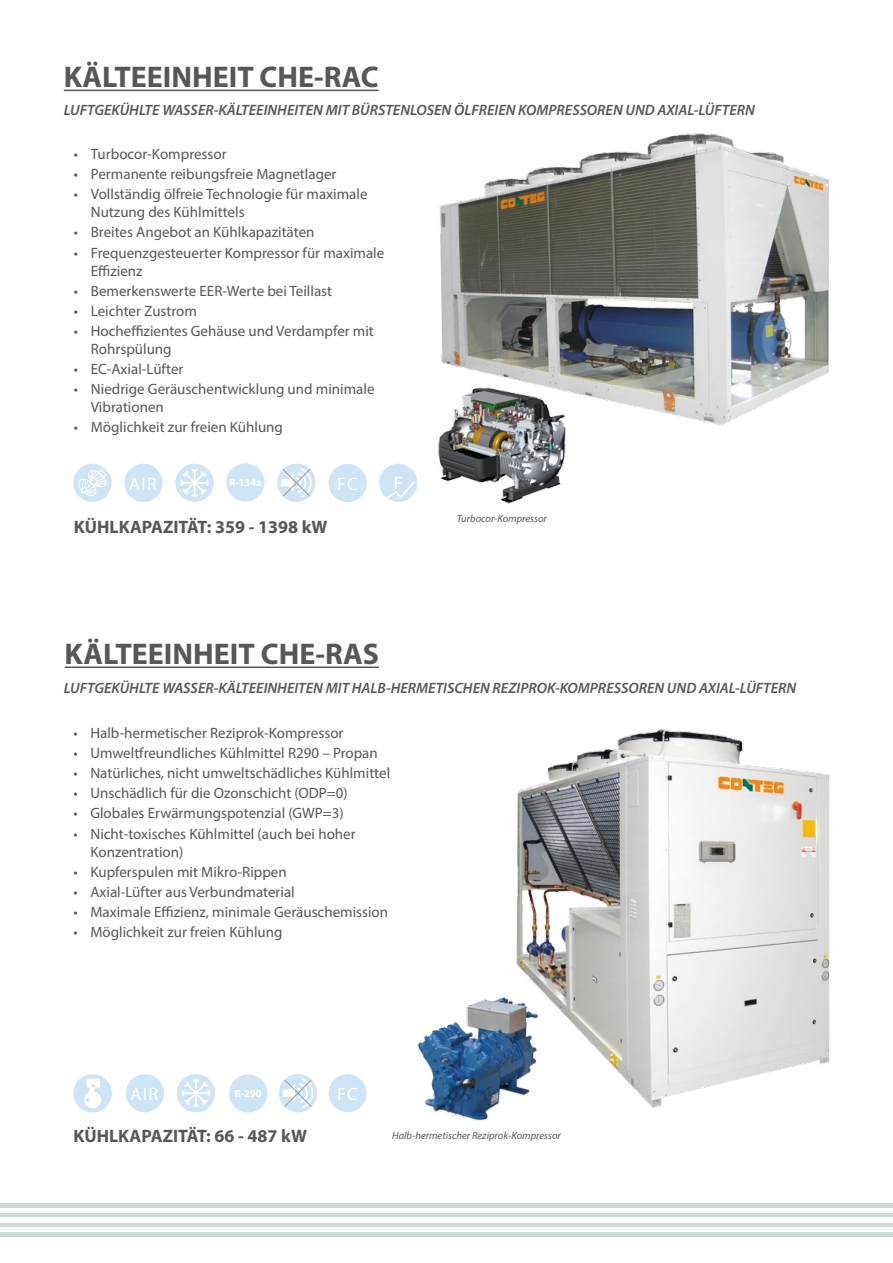
<style>
.page{position:relative;width:893px;height:1263px;background:#fff}
.page>*{position:absolute;margin:0;border:0;box-sizing:border-box;transform-origin:0 0}
.t1{font:700 30px "Myriad Pro";color:#575756}
.t2{font:700 18px "Myriad Pro";color:#575756}
.t3{font:600 condensed 18px "Myriad Pro";letter-spacing:.07em;color:#fff}
.t4{font:18px "Myriad Pro";color:#fff}
.t5{font:600 condensed 17.85px "Myriad Pro";color:#fff}
.t6{font:15px/18px "Myriad Pro";color:#575756}
.t7{font:italic 600 15px "Myriad Pro";color:#575756}
.t8{font:italic 10.5px "Myriad Pro";color:#575756}
.t9{font:700 10.5px "Myriad Pro";color:#fff}
</style>
<div class="page">
<div style="left:0;top:1203px;width:893px;height:5px;background:#c9dcd5"></div>
<div style="left:0;top:1232px;width:893px;height:5px;background:#c9dcd5"></div>
<hr style="left:0;top:1213px;width:893px;height:4px;background:#c9dcd5">
<hr style="left:0;top:1223px;width:893px;height:3px;background:#c9dcd5">
<hr style="left:64px;top:90px;width:315px;height:1px;background:#575756">
<hr style="left:65px;top:666px;width:314px;height:2px;background:#575756">
<img style="left:417px;top:1021px;width:43px;height:95px">
<img style="left:439px;top:133px;width:390px;height:293px">
<img style="left:460px;top:728px;width:370px;height:393px">
<img style="left:438px;top:386px;width:128px;height:117px">
<div style="left:329px;top:1074px;width:38px;height:38px;background:#cee5f8;border-radius:50%"></div>
<div style="left:124px;top:464px;width:39px;height:38px;background:#cee5f8;border-radius:50%"></div>
<div style="left:175px;top:464px;width:39px;height:38px;background:#cee5f8;border-radius:50%"></div>
<svg style="left:179px;top:467px;width:31px;height:31px"></svg>
<div style="left:277px;top:464px;width:39px;height:38px;background:#cee5f8;border-radius:50%"></div>
<svg style="left:281px;top:467px;width:32px;height:32px"></svg>
<div style="left:73px;top:464px;width:39px;height:38px;background:#cee5f8;border-radius:50%"></div>
<svg style="left:76px;top:468px;width:32px;height:29px"></svg>
<div style="left:226px;top:463px;width:39px;height:39px;background:#cee5f8;border-radius:50%"></div>
<div style="left:379px;top:464px;width:38px;height:38px;background:#cee5f8;border-radius:50%"></div>
<svg style="left:382px;top:481px;width:34px;height:21px"></svg>
<div style="left:328px;top:464px;width:39px;height:38px;background:#cee5f8;border-radius:50%"></div>
<div style="left:126px;top:1074px;width:38px;height:38px;background:#cee5f8;border-radius:50%"></div>
<div style="left:229px;top:1074px;width:38px;height:38px;background:#cee5f8;border-radius:50%"></div>
<div style="left:177px;top:1074px;width:38px;height:38px;background:#cee5f8;border-radius:50%"></div>
<svg style="left:180px;top:1077px;width:32px;height:32px"></svg>
<div style="left:279px;top:1074px;width:38px;height:38px;background:#cee5f8;border-radius:50%"></div>
<svg style="left:283px;top:1077px;width:31px;height:32px"></svg>
<div style="left:73px;top:1074px;width:39px;height:38px;background:#cde5f7;border-radius:50%"></div>
<div style="left:84px;top:1091px;width:17px;height:17px;background:#fff;border-radius:50%"></div>
<svg style="left:85px;top:1078px;width:15px;height:25px"></svg>
<h1 class="t1" style="left:64px;top:58px;width:316px">KÄLTEEINHEIT CHE-RAC</h1>
<p class="t7" style="left:64px;top:100px;width:693px">LUFTGEKÜHLTE WASSER-KÄLTEEINHEITEN MIT BÜRSTENLOSEN ÖLFREIEN KOMPRESSOREN UND AXIAL-LÜFTERN</p>
<p class="t6" style="left:74px;top:145px;width:154px">• Turbocor-Kompressor</p>
<p class="t6" style="left:74px;top:165px;width:264px">• Permanente reibungsfreie Magnetlager</p>
<p class="t6" style="left:91px;top:185px;width:278px;text-indent:-17px">• Vollständig ölfreie Technologie für maximale<br>Nutzung des Kühlmittels</p>
<p class="t6" style="left:74px;top:223px;width:242px">• Breites Angebot an Kühlkapazitäten</p>
<p class="t6" style="left:91px;top:243px;width:295px;text-indent:-17px">• Frequenzgesteuerter Kompressor für maximale<br>Effizienz</p>
<p class="t6" style="left:74px;top:281px;width:260px">• Bemerkenswerte EER-Werte bei Teillast</p>
<p class="t6" style="left:74px;top:302px;width:125px">• Leichter Zustrom</p>
<p class="t6" style="left:91px;top:322px;width:285px;text-indent:-17px">• Hocheffizientes Gehäuse und Verdampfer mit<br>Rohrspülung</p>
<p class="t6" style="left:74px;top:360px;width:111px">• EC-Axial-Lüfter</p>
<p class="t6" style="left:91px;top:380px;width:285px;text-indent:-17px">• Niedrige Geräuschentwicklung und minimale<br>Vibrationen</p>
<p class="t6" style="left:74px;top:418px;width:211px">• Möglichkeit zur freien Kühlung</p>
<p class="t3" style="left:129px;top:472px;width:29px">AIR</p>
<p class="t9" style="left:229px;top:475px;width:34px">R-134a</p>
<p class="t3" style="left:337px;top:473px;width:22px">FC</p>
<p class="t4" style="left:394px;top:472px;width:10px">F</p>
<p class="t2" style="left:74px;top:515px;width:255px">KÜHLKAPAZITÄT: 359 - 1398 kW</p>
<p class="t8" style="left:457px;top:512px;width:91px">Turbocor-Kompressor</p>
<h1 class="t1" style="left:65px;top:635px;width:316px">KÄLTEEINHEIT CHE-RAS</h1>
<p class="t7" style="left:64px;top:678px;width:734px">LUFTGEKÜHLTE WASSER-KÄLTEEINHEITEN MIT HALB-HERMETISCHEN REZIPROK-KOMPRESSOREN UND AXIAL-LÜFTERN</p>
<p class="t6" style="left:73px;top:724px;width:272px">• Halb-hermetischer Reziprok-Kompressor</p>
<p class="t6" style="left:73px;top:744px;width:306px">• Umweltfreundliches Kühlmittel R290 – Propan</p>
<p class="t6" style="left:73px;top:764px;width:318px">• Natürliches, nicht umweltschädliches Kühlmittel</p>
<p class="t6" style="left:73px;top:784px;width:276px">• Unschädlich für die Ozonschicht (ODP=0)</p>
<p class="t6" style="left:73px;top:804px;width:272px">• Globales Erwärmungspotenzial (GWP=3)</p>
<p class="t6" style="left:90px;top:824px;width:267px;text-indent:-17px">• Nicht-toxisches Kühlmittel (auch bei hoher<br>Konzentration)</p>
<p class="t6" style="left:73px;top:862px;width:215px">• Kupferspulen mit Mikro-Rippen</p>
<p class="t6" style="left:73px;top:883px;width:223px">• Axial-Lüfter aus Verbundmaterial</p>
<p class="t6" style="left:73px;top:903px;width:316px">• Maximale Effizienz, minimale Geräuschemission</p>
<p class="t6" style="left:73px;top:923px;width:211px">• Möglichkeit zur freien Kühlung</p>
<p class="t9" style="left:229px;top:1086px;width:35px">R-410A</p>
<p class="t5" style="left:337px;top:1083px;width:22px">FC</p>
<p class="t3" style="left:131px;top:1083px;width:29px">AIR</p>
<p class="t9" style="left:235px;top:1087px;width:29px">R-290</p>
<p class="t2" style="left:73px;top:1125px;width:235px">KÜHLKAPAZITÄT: 66 - 487 kW</p>
<p class="t8" style="left:392px;top:1128px;width:170px">Halb-hermetischer Reziprok-Kompressor</p>
</div>
